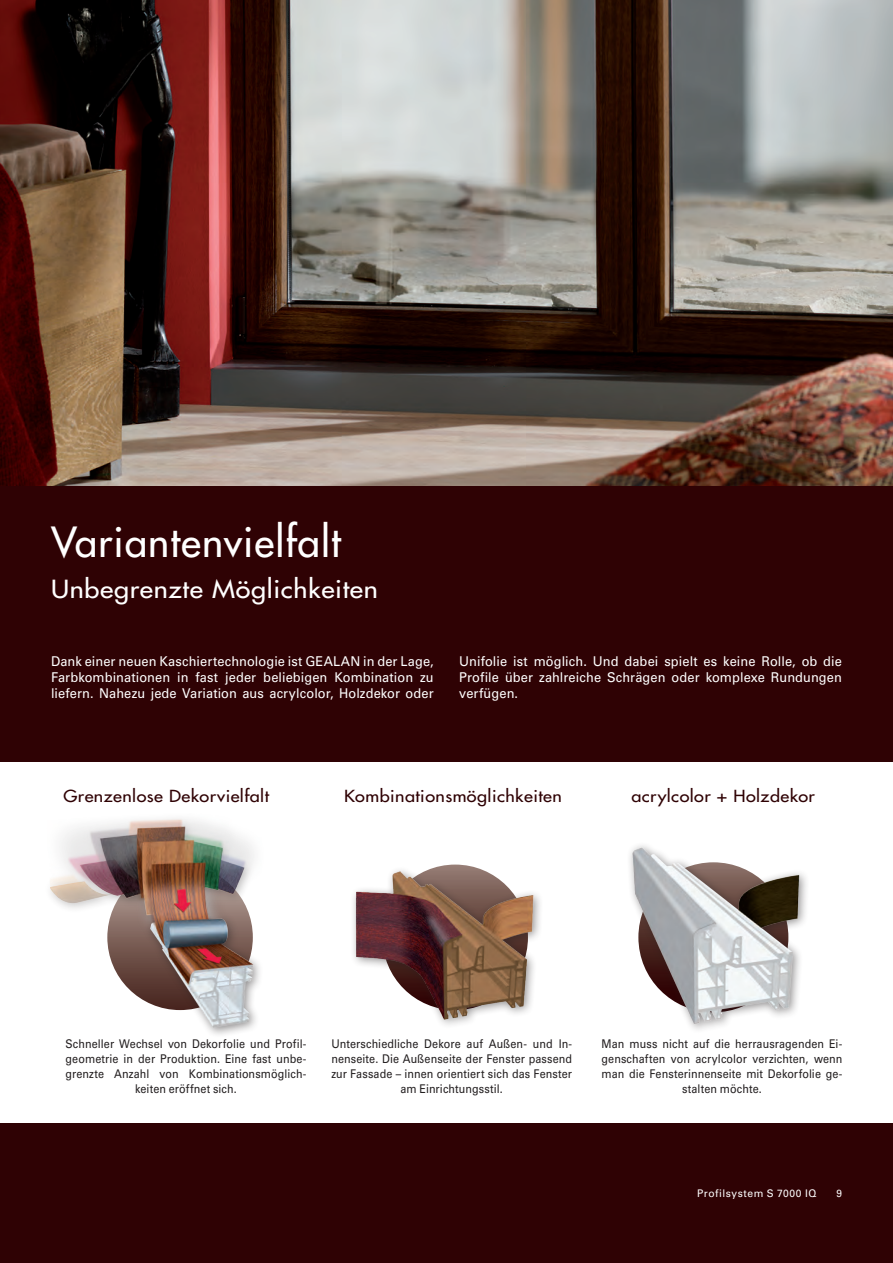
<style>
.page{position:relative;width:893px;height:1263px;background:#fff}
.page>*{position:absolute;margin:0;border:0;box-sizing:border-box;transform-origin:0 0}
.t1{font:40.5px "Futura LT";letter-spacing:.025em;color:#fff}
.t2{font:24.3px "Futura LT";letter-spacing:.025em;color:#fff;scale:1.11 1}
.t3{font:16.2px "Futura LT";letter-spacing:.025em;color:#2f0204;scale:1.11 1}
.t4{font:13.5px/16px "Univers LT";letter-spacing:.005em;color:#fff;text-align:justify;scale:.95 1}
.t5{font:12px/15px "Univers LT";letter-spacing:.005em;color:#231f20;text-align:center;scale:.9 1}
.t6{font:10.5px "Univers LT";letter-spacing:.05em;color:#fff}
.t7{font:10.5px "Univers LT";letter-spacing:.05em;color:#fff;scale:.95 1}
</style>
<div class="page">
<img style="left:0;top:0;width:893px;height:486px">
<div style="left:0;top:486px;width:893px;height:777px;background:#2f0204"></div>
<div style="left:0;top:763px;width:893px;height:360px;background:#fff"></div>
<img style="left:50px;top:818px;width:210px;height:217px">
<div style="left:350px;top:865px;width:194px;height:165px;background:#231f20;opacity:.5"></div>
<img style="left:350px;top:868px;width:188px;height:157px">
<img style="left:630px;top:846px;width:177px;height:184px">
<h1 class="t1" style="left:51px;top:516px;width:291px">Variantenvielfalt</h1>
<h2 class="t2" style="left:51px;top:573px;width:296px">Unbegrenzte Möglichkeiten</h2>
<p class="t4" style="left:51px;top:653px;width:404px">Dank einer neuen Kaschiertechnologie ist GEALAN in der Lage, Farbkombinationen in fast jeder beliebigen Kombination zu liefern. Nahezu jede Variation aus acrylcolor, Holzdekor oder</p>
<p class="t4" style="left:459px;top:653px;width:404px">Unifolie ist möglich. Und dabei spielt es keine Rolle, ob die Profile über zahlreiche Schrägen oder komplexe Rundungen verfügen.</p>
<h3 class="t3" style="left:63px;top:786px;width:187px">Grenzenlose Dekorvielfalt</h3>
<h3 class="t3" style="left:344px;top:786px;width:198px">Kombinationsmöglichkeiten</h3>
<h3 class="t3" style="left:631px;top:786px;width:167px">acrylcolor + Holzdekor</h3>
<p class="t5" style="left:66px;top:1036px;width:269px">Schneller Wechsel von Dekorfolie und Profil&shy;geometrie in der Produktion. Eine fast unbe&shy;grenzte Anzahl von Kombinationsmöglich&shy;keiten eröffnet sich.</p>
<p class="t5" style="left:331px;top:1036px;width:269px">Unterschiedliche Dekore auf Außen- und In&shy;nenseite. Die Außenseite der Fenster passend zur Fassade – innen orientiert sich das Fenster am Einrichtungsstil.</p>
<p class="t5" style="left:602px;top:1036px;width:269px">Man muss nicht auf die herrausragenden Ei&shy;genschaften von acrylcolor verzichten, wenn man die Fensterinnenseite mit Dekorfolie ge&shy;stalten möchte.</p>
<p class="t6" style="left:697px;top:1187px;width:121px">Profilsystem S 7000 IQ</p>
<p class="t7" style="left:836px;top:1187px;width:7px">9</p>
</div>
